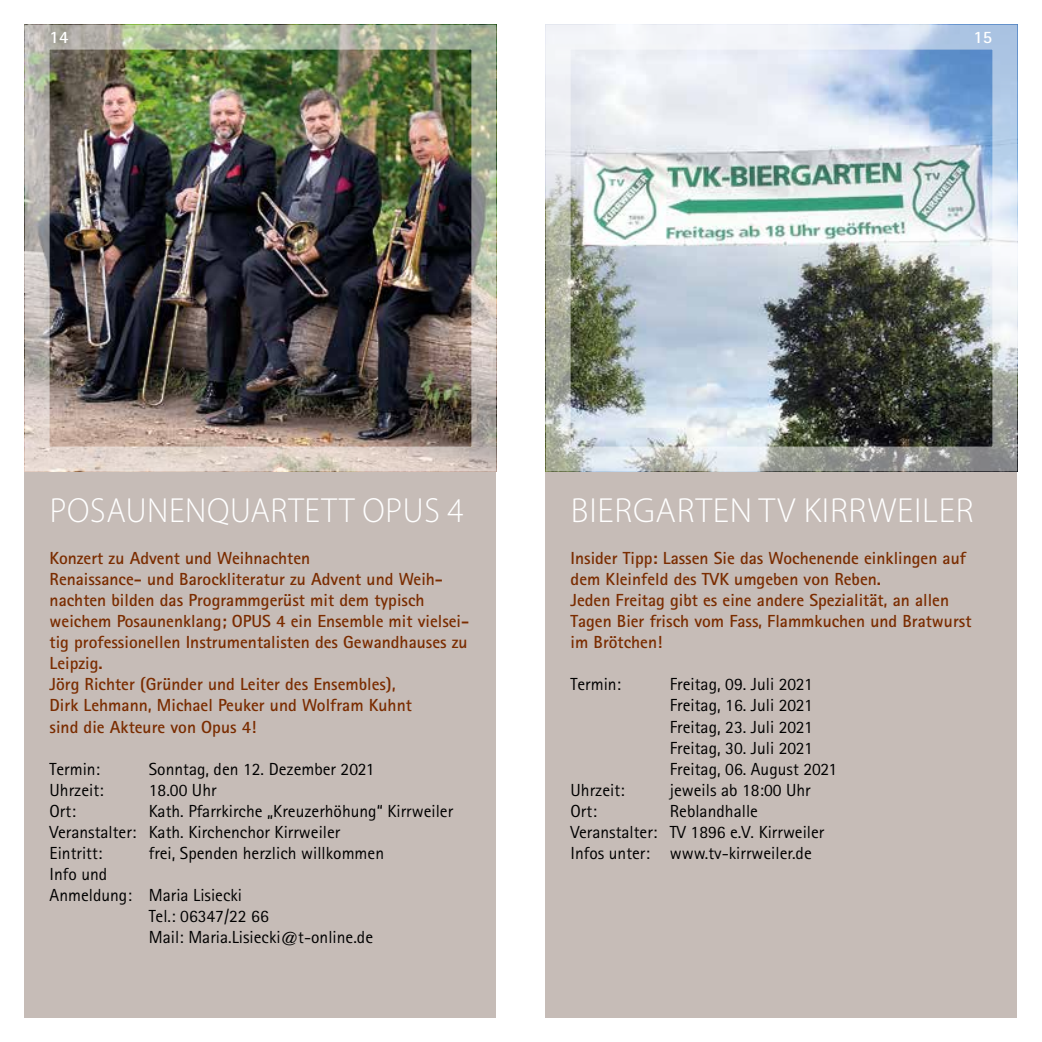
<style>
.page{position:relative;width:1042px;height:1042px;background:#fff}
.page>*{position:absolute;margin:0;border:0;box-sizing:border-box;transform-origin:0 0}
.t1{font:300 35px "Myriad Pro";letter-spacing:.02em;color:#fff}
.t2{font:300 35px "Myriad Pro";letter-spacing:.02em;color:#fff;scale:.95 1}
.t3{font:700 17.5px/21px "Rotis Sans Serif Std";color:#7a2c00}
.t4{font:17.5px/21px "Rotis Sans Serif Std";color:#000}
.t5{font:700 17.5px "Rotis Sans Serif Std";color:#fff}
</style>
<div class="page">
<div style="left:546px;top:25px;width:471px;height:992px;background:#c6bcb7"></div>
<div style="left:25px;top:25px;width:471px;height:992px;background:#c6bcb7"></div>
<img style="left:51px;top:51px;width:419px;height:394px">
<div style="left:25px;top:25px;width:471px;height:446px;border:25px solid #fff"></div>
<img style="left:572px;top:51px;width:419px;height:394px">
<div style="left:546px;top:25px;width:471px;height:446px;border:25px solid #fff"></div>
<p class="t5" style="left:50px;top:26px;width:20px">14</p>
<p class="t5" style="left:973px;top:26px;width:20px">15</p>
<h1 class="t2" style="left:50px;top:490px;width:437px">POSAUNENQUARTETT OPUS 4</h1>
<p class="t3" style="left:50px;top:548px;width:421px">Konzert zu Advent und Weihnachten<br>Renaissance- und Barockliteratur zu Advent und Weih&shy;nachten bilden das Programmgerüst mit dem typisch weichem Posaunenklang; OPUS 4 ein Ensemble mit vielsei&shy;tig professionellen Instrumentalisten des Gewandhauses zu Leipzig.<br>Jörg Richter (Gründer und Leiter des Ensembles),<br>Dirk Lehmann, Michael Peuker und Wolfram Kuhnt<br>sind die Akteure von Opus 4!</p>
<p class="t4" style="left:50px;top:758px;width:52px">Termin:</p>
<p class="t4" style="left:149px;top:758px;width:227px">Sonntag, den 12. Dezember 2021</p>
<p class="t4" style="left:50px;top:779px;width:56px">Uhrzeit:</p>
<p class="t4" style="left:149px;top:779px;width:69px">18.00 Uhr</p>
<p class="t4" style="left:50px;top:800px;width:28px">Ort:</p>
<p class="t4" style="left:50px;top:800px;width:405px;text-indent:99px">Kath. Pfarrkirche „Kreuzerhöhung“ Kirrweiler<br>Veranstalter: Kath. Kirchenchor Kirrweiler<br>Eintritt:</p>
<p class="t4" style="left:149px;top:842px;width:237px">frei, Spenden herzlich willkommen</p>
<p class="t4" style="left:50px;top:863px;width:59px">Info und</p>
<p class="t4" style="left:50px;top:884px;width:194px">Anmeldung: Maria Lisiecki</p>
<p class="t4" style="left:149px;top:905px;width:121px">Tel.: 06347/22 66</p>
<p class="t4" style="left:149px;top:926px;width:226px">Mail: Maria.Lisiecki@t-online.de</p>
<h1 class="t1" style="left:571px;top:490px;width:404px">BIERGARTEN TV KIRRWEILER</h1>
<p class="t3" style="left:570px;top:548px;width:402px">Insider Tipp: Lassen Sie das Wochenende einklingen auf dem Kleinfeld des TVK umgeben von Reben.<br>Jeden Freitag gibt es eine andere Spezialität, an allen Tagen Bier frisch vom Fass, Flammkuchen und Bratwurst im Brötchen!</p>
<p class="t4" style="left:570px;top:674px;width:52px">Termin:</p>
<p class="t4" style="left:670px;top:674px;width:169px">Freitag, 09. Juli 2021<br>Freitag, 16. Juli 2021<br>Freitag, 23. Juli 2021<br>Freitag, 30. Juli 2021<br>Freitag, 06. August 2021</p>
<p class="t4" style="left:570px;top:779px;width:56px">Uhrzeit:</p>
<p class="t4" style="left:670px;top:779px;width:142px">jeweils ab 18:00 Uhr</p>
<p class="t4" style="left:570px;top:800px;width:28px">Ort:</p>
<p class="t4" style="left:570px;top:800px;width:255px;text-indent:99px">Reblandhalle<br>Veranstalter: TV 1896 e.V. Kirrweiler<br>Infos unter: www.tv-kirrweiler.de</p>
</div>
